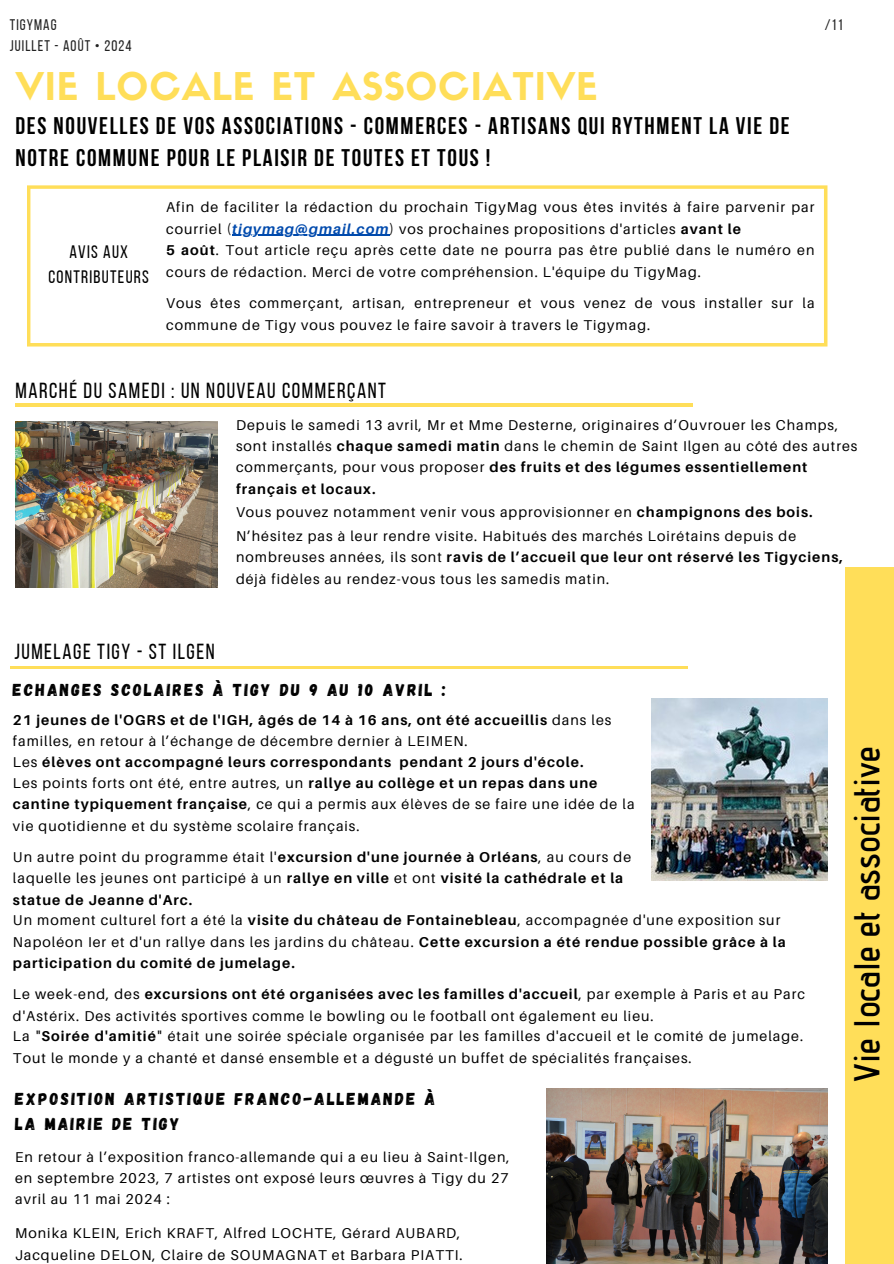
<style>
.page{position:relative;width:894px;height:1264px;background:#fff}
.page>*{position:absolute;margin:0;border:0;box-sizing:border-box;transform-origin:0 0}
.t1{font:37.5px "Sifonn Basic";letter-spacing:.02em;color:#ffde59}
.t2{font:600 36px "Advent Pro";color:#000}
.t3{font:700 24px/32.7px "Bebas Neue";letter-spacing:.07em;color:#000}
.t4{font:21.75px "Bebas Neue";letter-spacing:.07em;color:#000}
.t5{font:18px/24.8px "Bebas Neue";letter-spacing:.07em;color:#000;text-align:center}
.t6{font:17.25px/24.8px "Gagalin";letter-spacing:.125em;color:#000}
.t7{font:15.3px "Bebas Neue";letter-spacing:.07em;color:#222}
.t8{font:14.25px/21.3px "Aileron";letter-spacing:.07em;color:#000}
.t9{font:700 14.25px/21.3px "Aileron";letter-spacing:.07em;color:#000}
.s1{font-weight:700;font-style:italic;color:#004aad}
.s2{font-weight:700}
.s3{font-weight:400}
</style>
<div class="page">
<div style="left:845px;top:567px;width:48px;height:696px;background:#ffde59"></div>
<svg style="left:27px;top:185px;width:800px;height:161px"></svg>
<hr style="left:232px;top:235px;width:157px;height:1px;background:#004aad">
<hr style="left:15px;top:403px;width:678px;height:3px;background:#ffde59">
<img style="left:15px;top:422px;width:202px;height:165px">
<hr style="left:10px;top:666px;width:677px;height:2px;background:#ffde59">
<img style="left:651px;top:698px;width:175px;height:183px">
<img style="left:546px;top:1088px;width:280px;height:174px">
<p class="t7" style="left:10px;top:18px;width:48px">TIGYMAG</p>
<p class="t7" style="left:824px;top:18px;width:20px">/11</p>
<p class="t7" style="left:10px;top:39px;width:123px">JUILLET - AOÛT • 2024</p>
<p class="t1" style="left:15px;top:72px;width:583px">VIE LOCALE ET ASSOCIATIVE</p>
<h4 class="t3" style="left:15px;top:111px;width:775px">DES NOUVELLES DE VOS ASSOCIATIONS - COMMERCES - ARTISANS QUI RYTHMENT LA VIE DE<br>NOTRE COMMUNE POUR LE PLAISIR DE TOUTES ET TOUS !</h4>
<p class="t5" style="left:48px;top:241px;width:102px">AVIS AUX<br>CONTRIBUTEURS</p>
<p class="t8" style="left:166px;top:196px;width:649px">Afin de faciliter la rédaction du prochain TigyMag vous êtes invités à faire parvenir par courriel (<span class="s1">tigymag@gmail.com</span>) vos prochaines propositions d'articles <span class="s2">avant le</span></p>
<p class="t8" style="left:166px;top:239px;width:649px"><span class="s2">5 août</span>. Tout article reçu après cette date ne pourra pas être publié dans le numéro en</p>
<h1 class="t8" style="left:166px;top:260px;width:536px">cours de rédaction. Merci de votre compréhension. L'équipe du TigyMag.</h1>
<h3 class="t8" style="left:166px;top:292px;width:649px">Vous êtes commerçant, artisan, entrepreneur et vous venez de vous installer sur la commune de Tigy vous pouvez le faire savoir à travers le Tigymag.</h3>
<h5 class="t4" style="left:15px;top:382px;width:372px">MARCHÉ DU SAMEDI : UN NOUVEAU COMMERÇANT</h5>
<p class="t8" style="left:236px;top:413px;width:622px">Depuis le samedi 13 avril, Mr et Mme Desterne, originaires d’Ouvrouer les Champs, sont installés <span class="s2">chaque samedi matin</span> dans le chemin de Saint Ilgen au côté des autres commerçants, pour vous proposer <span class="s2">des fruits et des légumes essentiellement français et locaux.</span></p>
<h2 class="t8" style="left:236px;top:501px;width:578px">Vous pouvez notamment venir vous approvisionner en <span class="s2">champignons des bois.</span></h2>
<h4 class="t8" style="left:236px;top:525px;width:608px">N’hésitez pas à leur rendre visite. Habitués des marchés Loirétains depuis de nombreuses années, ils sont <span class="s2">ravis de l’accueil que leur ont réservé les Tigyciens, </span>déjà fidèles au rendez-vous tous les samedis matin.</h4>
<h5 class="t4" style="left:14px;top:643px;width:202px">JUMELAGE TIGY - ST ILGEN</h5>
<p class="t6" style="left:13px;top:677px;width:434px">ECHANGES SCOLAIRES À TIGY DU 9 AU 10 AVRIL :</p>
<p class="t8" style="left:13px;top:708px;width:599px"><span class="s2">21 jeunes de l'OGRS et de l'IGH, âgés de 14 à 16 ans, ont été accueillis</span> dans les familles, en retour à l’échange de décembre dernier à LEIMEN.</p>
<p class="t9" style="left:13px;top:751px;width:572px"><span class="s3">Les</span> élèves ont accompagné leurs correspondants pendant 2 jours d'école.</p>
<p class="t8" style="left:13px;top:772px;width:623px">Les points forts ont été, entre autres, un <span class="s2">rallye au collège et un repas dans une cantine typiquement française</span>, ce qui a permis aux élèves de se faire une idée de la vie quotidienne et du système scolaire français.</p>
<p class="t9" style="left:13px;top:846px;width:619px"><span class="s3">Un autre point du programme était l'</span>excursion d'une journée à Orléans<span class="s3">, au cours de laquelle les jeunes ont participé à un</span> rallye en ville <span class="s3">et ont</span> visité la cathédrale et la statue de Jeanne d'Arc.</p>
<h5 class="t8" style="left:13px;top:909px;width:774px">Un moment culturel fort a été la <span class="s2">visite du château de Fontainebleau</span>, accompagnée d'une exposition sur<br>Napoléon Ier et d'un rallye dans les jardins du château. <span class="s2">Cette excursion a été rendue possible grâce à la participation du comité de jumelage.</span></h5>
<p class="t8" style="left:13px;top:983px;width:793px">Le week-end, des <span class="s2">excursions ont été organisées avec les familles d'accueil</span>, par exemple à Paris et au Parc d'Astérix. Des activités sportives comme le bowling ou le football ont également eu lieu.</p>
<p class="t8" style="left:13px;top:1025px;width:791px">La "<span class="s2">Soirée d'amitié</span>" était une soirée spéciale organisée par les familles d'accueil et le comité de jumelage.<br>Tout le monde y a chanté et dansé ensemble et a dégusté un buffet de spécialités françaises.</p>
<p class="t6" style="left:15px;top:1085px;width:421px">EXPOSITION ARTISTIQUE FRANCO-ALLEMANDE À<br>LA MAIRIE DE TIGY</p>
<p class="t8" style="left:15px;top:1145px;width:496px;text-align:justify">En retour à l’exposition franco-allemande qui a eu lieu à Saint-Ilgen, en septembre 2023, 7 artistes ont exposé leurs œuvres à Tigy du 27 avril au 11 mai 2024 :</p>
<p class="t8" style="left:15px;top:1222px;width:449px">Monika KLEIN, Erich KRAFT, Alfred LOCHTE, Gérard AUBARD,<br>Jacqueline DELON, Claire de SOUMAGNAT et Barbara PIATTI.</p>
<p class="t2" style="left:844px;top:1084px;width:339px;rotate:-90deg">Vie locale et associative</p>
</div>
